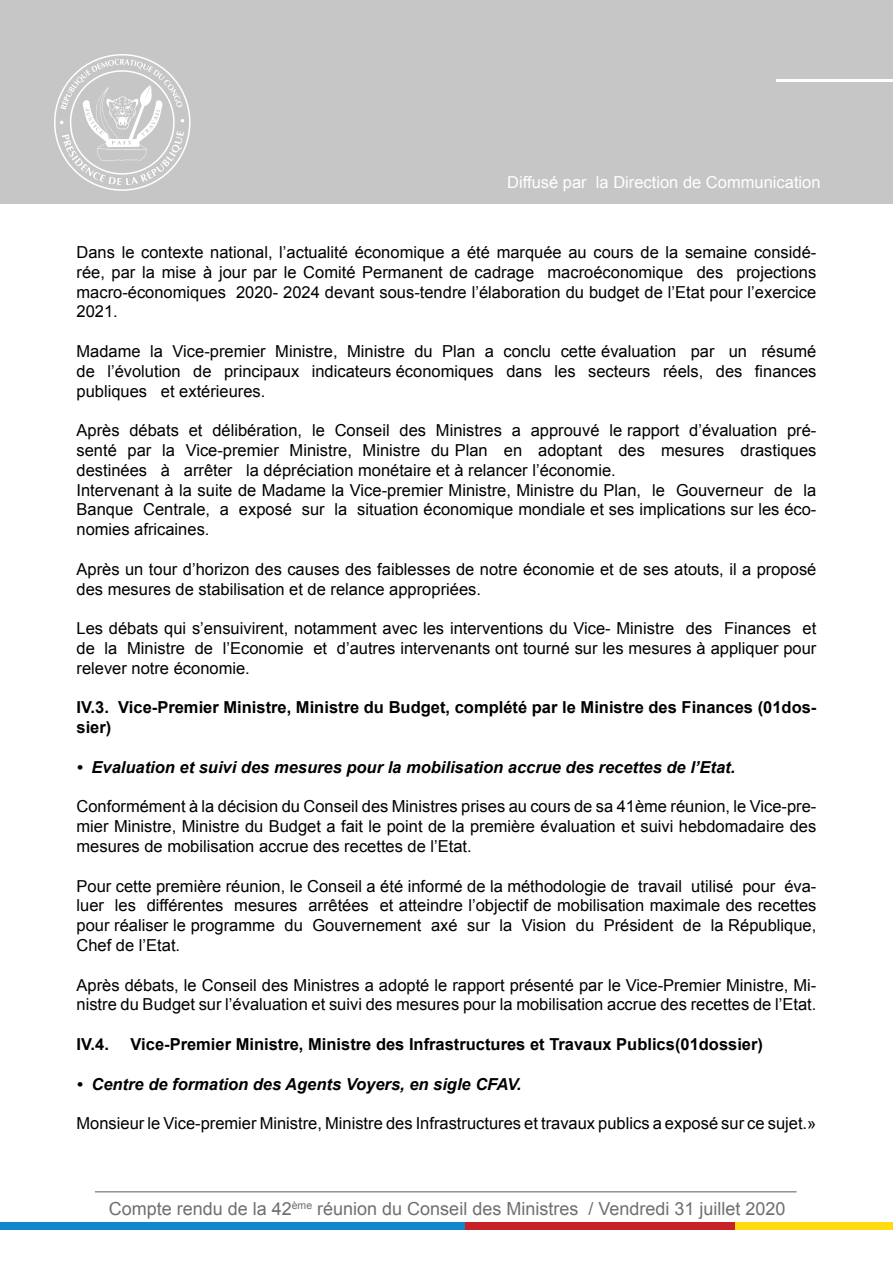
<style>
.page{position:relative;width:893px;height:1263px;background:#fff}
.page>*{position:absolute;margin:0;border:0;box-sizing:border-box;transform-origin:0 0}
.t1{font:18px "Arial";color:#706f6f}
.t2{font:16.5px/19.8px "Arial";color:#000;text-align:justify}
.t3{font:700 16.5px/19.8px "Arial";color:#000}
.t4{font:italic 700 16.5px "Arial";color:#000}
.t5{font:16.5px "Arial";color:#fff}
</style>
<div class="page">
<div style="left:0;top:0;width:893px;height:204px;background:#c7c6c6"></div>
<hr style="left:776px;top:79px;width:117px;height:3px;background:#fff">
<svg style="left:54px;top:54px;width:137px;height:137px"></svg>
<hr style="left:95px;top:1191px;width:701px;height:1px;background:#706f6f">
<div style="left:0;top:1222px;width:465px;height:7px;background:#0f89cb"></div>
<div style="left:465px;top:1222px;width:271px;height:7px;background:#c92128"></div>
<div style="left:736px;top:1222px;width:157px;height:7px;background:#ffdb0f"></div>
<p class="t5" style="left:507px;top:171px;width:315px">Diffusé par la Direction de Communication</p>
<p class="t2" style="left:77px;top:242px;width:741px">Dans le contexte national, l’actualité économique a été marquée au cours de la semaine considé&shy;rée, par la mise à jour par le Comité Permanent de cadrage macroéconomique des projections macro-économiques 2020- 2024 devant sous-tendre l’élaboration du budget de l’Etat pour l’exercice 2021.</p>
<p class="t2" style="left:77px;top:341px;width:741px">Madame la Vice-premier Ministre, Ministre du Plan a conclu cette évaluation par un résumé de l’évolution de principaux indicateurs économiques dans les secteurs réels, des finances publiques et extérieures.</p>
<p class="t2" style="left:77px;top:421px;width:741px;text-align:left">Après débats et délibération, le Conseil des Ministres a approuvé le rapport d’évaluation pré&shy;senté par la Vice-premier Ministre, Ministre du Plan en adoptant des mesures drastiques destinées à arrêter la dépréciation monétaire et à relancer l’économie.<br>Intervenant à la suite de Madame la Vice-premier Ministre, Ministre du Plan, le Gouverneur de la Banque Centrale, a exposé sur la situation économique mondiale et ses implications sur les éco&shy;nomies africaines.</p>
<p class="t2" style="left:77px;top:559px;width:741px">Après un tour d’horizon des causes des faiblesses de notre économie et de ses atouts, il a proposé des mesures de stabilisation et de relance appropriées.</p>
<p class="t2" style="left:77px;top:619px;width:741px">Les débats qui s’ensuivirent, notamment avec les interventions du Vice- Ministre des Finances et de la Ministre de l’Economie et d’autres intervenants ont tourné sur les mesures à appliquer pour relever notre économie.</p>
<p class="t3" style="left:77px;top:698px;width:741px">IV.3. Vice-Premier Ministre, Ministre du Budget, complété par le Ministre des Finances (01dos&shy;sier)</p>
<p class="t4" style="left:77px;top:756px;width:660px">• Evaluation et suivi des mesures pour la mobilisation accrue des recettes de l’Etat.</p>
<p class="t2" style="left:77px;top:797px;width:741px">Conformément à la décision du Conseil des Ministres prises au cours de sa 41ème réunion, le Vice-pre&shy;mier Ministre, Ministre du Budget a fait le point de la première évaluation et suivi hebdomadaire des mesures de mobilisation accrue des recettes de l’Etat.</p>
<p class="t2" style="left:77px;top:876px;width:741px">Pour cette première réunion, le Conseil a été informé de la méthodologie de travail utilisé pour éva&shy;luer les différentes mesures arrêtées et atteindre l’objectif de mobilisation maximale des recettes pour réaliser le programme du Gouvernement axé sur la Vision du Président de la République, Chef de l’Etat.</p>
<p class="t2" style="left:77px;top:975px;width:741px">Après débats, le Conseil des Ministres a adopté le rapport présenté par le Vice-Premier Ministre, Mi&shy;nistre du Budget sur l’évaluation et suivi des mesures pour la mobilisation accrue des recettes de l’Etat.</p>
<p class="t3" style="left:77px;top:1035px;width:34px">IV.4.</p>
<p class="t3" style="left:131px;top:1035px;width:634px">Vice-Premier Ministre, Ministre des Infrastructures et Travaux Publics(01dossier)</p>
<p class="t4" style="left:77px;top:1073px;width:446px">• Centre de formation des Agents Voyers, en sigle CFAV.</p>
<p class="t2" style="left:77px;top:1114px;width:741px">Monsieur le Vice-premier Ministre, Ministre des Infrastructures et travaux publics a exposé sur ce sujet.»</p>
<p class="t1" style="left:109px;top:1197px;width:678px">Compte rendu de la 42<sup>ème</sup> réunion du Conseil des Ministres / Vendredi 31 juillet 2020</p>
</div>
